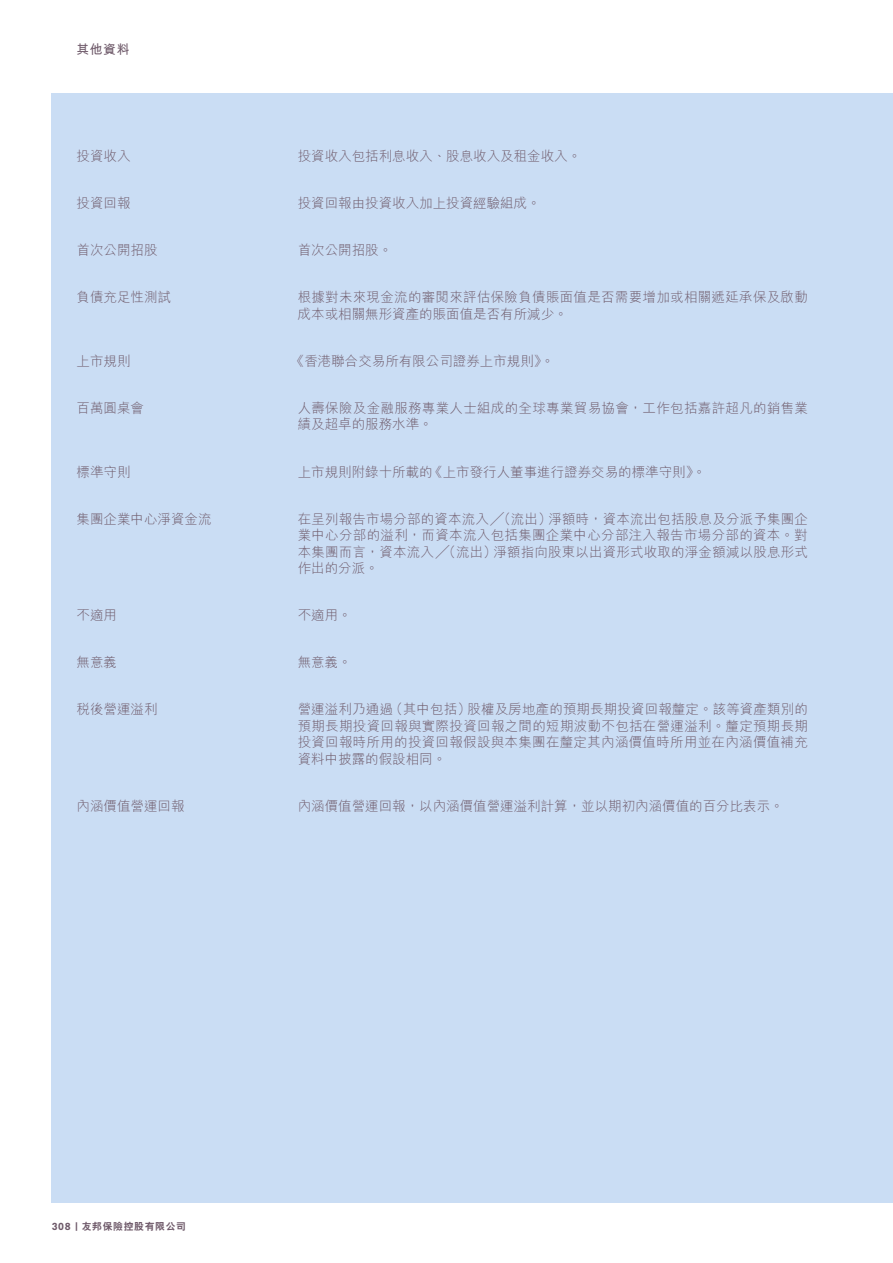
<style>
.page{position:relative;width:893px;height:1263px;background:#fff}
.page>*{position:absolute;margin:0;border:0;box-sizing:border-box;transform-origin:0 0}
.t1{font:300 13.5px/16.5px "M Hei HK";color:#6e5969;text-align:justify}
.t2{font:300 13.5px/16.5px "M Hei HK";letter-spacing:.02em;color:#6e5969}
.t3{font:300 13.5px/16.5px "M Hei HK";letter-spacing:.025em;color:#6e5969}
.t4{font:700 12.75px "M Hei HK";color:#6e5969}
.t5{font:800 9.75px "C Hei 2 HK";letter-spacing:.075em;color:#6e5969}
.s1{font-family:"AIA Everest";font-weight:700;font-size:10.5px}
</style>
<div class="page">
<div style="left:51px;top:94px;width:842px;height:1109px;background:#caddf4"></div>
<p class="t4" style="left:77px;top:40px;width:54px">其他資料</p>
<p class="t1" style="left:77px;top:147px;width:56px">投資收入</p>
<p class="t1" style="left:298px;top:147px;width:285px">投資收入包括利息收入、股息收入及租金收入。</p>
<p class="t1" style="left:77px;top:195px;width:56px">投資回報</p>
<p class="t1" style="left:298px;top:195px;width:244px">投資回報由投資收入加上投資經驗組成。</p>
<p class="t1" style="left:77px;top:242px;width:83px">首次公開招股</p>
<p class="t1" style="left:298px;top:242px;width:96px">首次公開招股。</p>
<p class="t1" style="left:77px;top:289px;width:96px">負債充足性測試</p>
<p class="t2" style="left:298px;top:289px;width:512px">根據對未來現金流的審閱來評估保險負債賬面值是否需要增加或相關遞延承保及啟動成本或相關無形資產的賬面值是否有所減少。</p>
<p class="t1" style="left:77px;top:352px;width:56px">上市規則</p>
<p class="t1" style="left:291px;top:352px;width:265px">《香港聯合交易所有限公司證券上市規則》。</p>
<p class="t1" style="left:77px;top:399px;width:69px">百萬圓桌會</p>
<p class="t3" style="left:298px;top:399px;width:512px">人壽保險及金融服務專業人士組成的全球專業貿易協會，工作包括嘉許超凡的銷售業績及超卓的服務水準。</p>
<p class="t1" style="left:77px;top:463px;width:56px">標準守則</p>
<p class="t1" style="left:298px;top:463px;width:410px">上市規則附錄十所載的《上市發行人董事進行證券交易的標準守則》。</p>
<p class="t1" style="left:77px;top:510px;width:137px">集團企業中心淨資金流</p>
<p class="t1" style="left:298px;top:510px;width:512px">在呈列報告市場分部的資本流入╱（流出）淨額時，資本流出包括股息及分派予集團企業中心分部的溢利，而資本流入包括集團企業中心分部注入報告市場分部的資本。對本集團而言，資本流入╱（流出）淨額指向股東以出資形式收取的淨金額減以股息形式作出的分派。</p>
<p class="t1" style="left:77px;top:607px;width:42px">不適用</p>
<p class="t1" style="left:298px;top:607px;width:55px">不適用。</p>
<p class="t1" style="left:77px;top:654px;width:42px">無意義</p>
<p class="t1" style="left:298px;top:654px;width:55px">無意義。</p>
<p class="t1" style="left:77px;top:701px;width:83px">稅後營運溢利</p>
<p class="t1" style="left:298px;top:701px;width:512px">營運溢利乃通過（其中包括）股權及房地產的預期長期投資回報釐定。該等資產類別的預期長期投資回報與實際投資回報之間的短期波動不包括在營運溢利。釐定預期長期投資回報時所用的投資回報假設與本集團在釐定其內涵價值時所用並在內涵價值補充資料中披露的假設相同。</p>
<p class="t1" style="left:77px;top:798px;width:110px">內涵價值營運回報</p>
<p class="t1" style="left:298px;top:798px;width:487px">內涵價值營運回報，以內涵價值營運溢利計算，並以期初內涵價值的百分比表示。</p>
<p class="t5" style="left:52px;top:1220px;width:136px"><span class="s1">308 |</span> 友邦保險控股有限公司</p>
</div>
